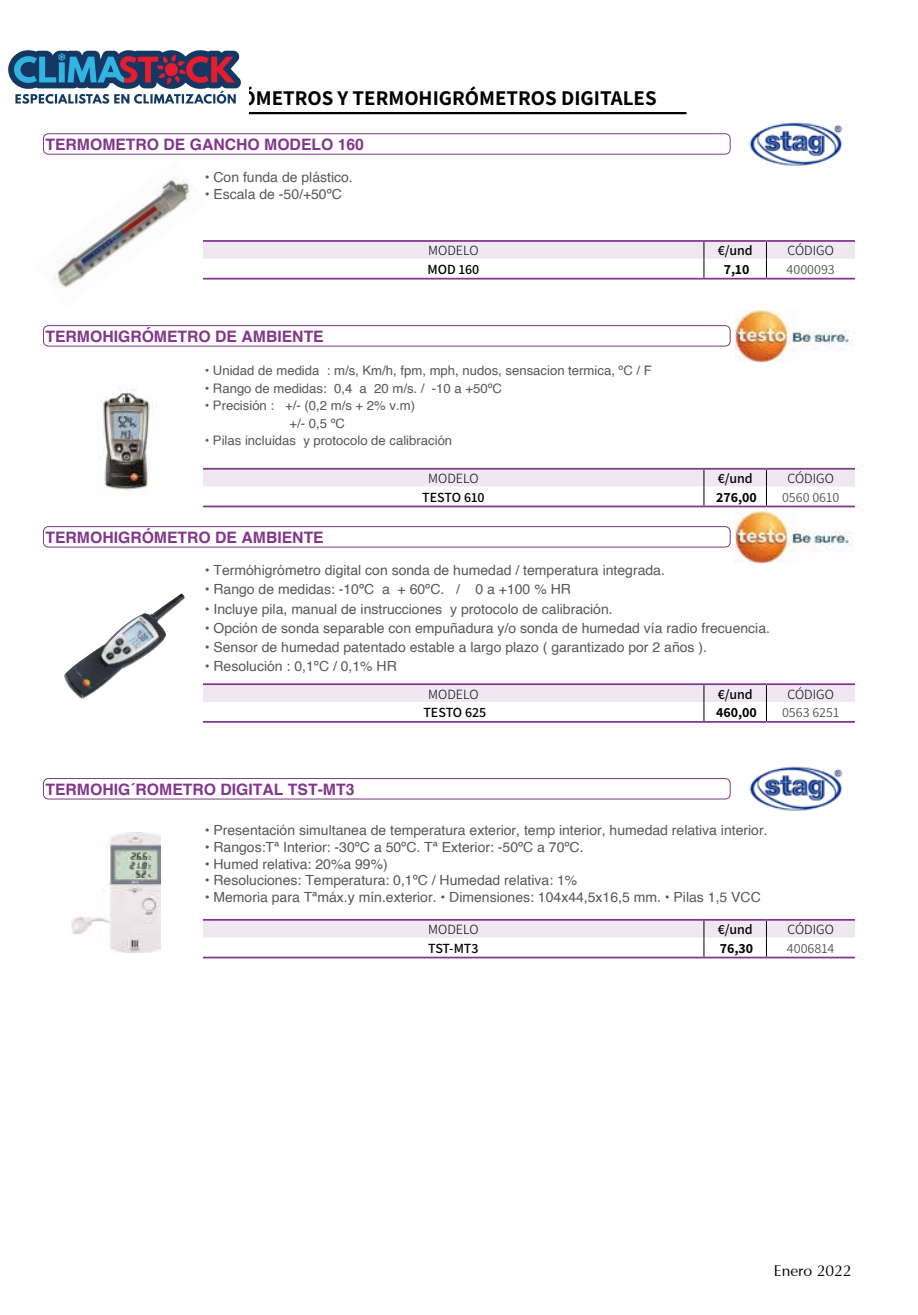
<style>
.page{position:relative;width:918px;height:1315px;background:#fff}
.page>*{position:absolute;margin:0;border:0;box-sizing:border-box;transform-origin:0 0}
.t1{font:700 21px "Assistant";color:#000}
.t2{font:700 15.75px "Helvetica";color:#82368c}
.t3{font:15.75px "Optima";color:#000}
.t4{font:14px "Helvetica";color:#575756}
.t5{font:600 14px "Assistant";color:#000}
.t6{font:300 14px "Assistant";color:#000}
.t7{font:14px "Assistant";color:#575756}
.t8{font:700 14px "Assistant";color:#000}
.t9{font:13.12px/17.5px "Helvetica";color:#575756}
</style>
<div class="page">
<div style="left:160px;top:112px;width:526px;height:2px;border:1px solid #000"></div>
<svg style="left:207px;top:242px;width:648px;height:36px"></svg>
<hr style="left:203px;top:240px;width:501px;height:2px;background:#82368c">
<hr style="left:704px;top:240px;width:62px;height:2px;background:#82368c">
<hr style="left:766px;top:240px;width:89px;height:2px;background:#82368c">
<hr style="left:203px;top:278px;width:501px;height:1px;background:#82368c">
<hr style="left:704px;top:278px;width:62px;height:1px;background:#82368c">
<hr style="left:766px;top:278px;width:89px;height:1px;background:#82368c">
<svg style="left:203px;top:920px;width:652px;height:36px"></svg>
<hr style="left:203px;top:919px;width:501px;height:1px;background:#82368c">
<hr style="left:704px;top:919px;width:62px;height:1px;background:#82368c">
<hr style="left:766px;top:919px;width:89px;height:1px;background:#82368c">
<hr style="left:203px;top:956px;width:501px;height:2px;background:#82368c">
<hr style="left:704px;top:956px;width:62px;height:2px;background:#82368c">
<hr style="left:766px;top:956px;width:89px;height:2px;background:#82368c">
<svg style="left:203px;top:469px;width:652px;height:36px"></svg>
<hr style="left:203px;top:468px;width:501px;height:1px;background:#82368c">
<hr style="left:704px;top:468px;width:62px;height:1px;background:#82368c">
<hr style="left:766px;top:468px;width:89px;height:1px;background:#82368c">
<hr style="left:203px;top:505px;width:501px;height:2px;background:#82368c">
<hr style="left:704px;top:505px;width:62px;height:2px;background:#82368c">
<hr style="left:766px;top:505px;width:89px;height:2px;background:#82368c">
<svg style="left:203px;top:685px;width:652px;height:36px"></svg>
<hr style="left:203px;top:683px;width:501px;height:2px;background:#82368c">
<hr style="left:704px;top:683px;width:62px;height:2px;background:#82368c">
<hr style="left:766px;top:683px;width:89px;height:2px;background:#82368c">
<hr style="left:203px;top:721px;width:501px;height:2px;background:#82368c">
<hr style="left:704px;top:721px;width:62px;height:2px;background:#82368c">
<hr style="left:766px;top:721px;width:89px;height:2px;background:#82368c">
<div style="left:43px;top:133px;width:687px;height:21px;border:1px solid #7a3a81;border-radius:5px"></div>
<div style="left:43px;top:778px;width:687px;height:21px;border:1px solid #7a3a81;border-radius:5px"></div>
<img style="left:749px;top:122px;width:94px;height:44px">
<img style="left:749px;top:766px;width:94px;height:45px">
<img style="left:53px;top:178px;width:154px;height:112px">
<img style="left:101px;top:387px;width:49px;height:106px">
<div style="left:43px;top:325px;width:687px;height:21px;border:1px solid #7a3a81;border-radius:5px"></div>
<div style="left:43px;top:526px;width:687px;height:21px;border:1px solid #7a3a81;border-radius:5px"></div>
<img style="left:735px;top:311px;width:118px;height:51px">
<img style="left:735px;top:511px;width:118px;height:52px">
<img style="left:64px;top:593px;width:121px;height:106px">
<img style="left:71px;top:832px;width:89px;height:120px">
<img style="left:8px;top:50px;width:240px;height:64px">
<h1 class="t1" style="left:190px;top:83px;width:468px">TERMÓMETROS Y TERMOHIGRÓMETROS DIGITALES</h1>
<p class="t2" style="left:45px;top:132px;width:320px">TERMOMETRO DE GANCHO MODELO 160</p>
<p class="t4" style="left:205px;top:166px;width:150px">• Con funda de plástico.</p>
<p class="t4" style="left:205px;top:183px;width:139px">• Escala de -50/+50ºC</p>
<p class="t2" style="left:45px;top:323px;width:280px">TERMOHIGRÓMETRO DE AMBIENTE</p>
<p class="t6" style="left:428px;top:241px;width:52px">MODELO</p>
<p class="t5" style="left:717px;top:241px;width:36px">€/und</p>
<p class="t6" style="left:787px;top:241px;width:48px">CÓDIGO</p>
<p class="t5" style="left:427px;top:260px;width:53px">MOD 160</p>
<p class="t8" style="left:724px;top:260px;width:27px">7,10</p>
<p class="t7" style="left:786px;top:260px;width:50px">4000093</p>
<p class="t9" style="left:205px;top:362px;width:449px">• Unidad de medida : m/s, Km/h, fpm, mph, nudos, sensacion termica, ºC / F</p>
<p class="t9" style="left:205px;top:380px;width:299px">• Rango de medidas: 0,4 a 20 m/s. / -10 a +50ºC</p>
<p class="t9" style="left:290px;top:397px;width:127px;text-indent:-85px">• Precisión : +/- (0,2 m/s + 2% v.m) +/- 0,5 ºC</p>
<p class="t9" style="left:205px;top:432px;width:249px">• Pilas incluidas y protocolo de calibración</p>
<p class="t6" style="left:428px;top:469px;width:52px">MODELO</p>
<p class="t5" style="left:717px;top:469px;width:36px">€/und</p>
<p class="t6" style="left:787px;top:469px;width:48px">CÓDIGO</p>
<p class="t5" style="left:422px;top:487px;width:64px">TESTO 610</p>
<p class="t8" style="left:716px;top:487px;width:42px">276,00</p>
<p class="t7" style="left:782px;top:487px;width:59px">0560 0610</p>
<p class="t2" style="left:45px;top:524px;width:280px">TERMOHIGRÓMETRO DE AMBIENTE</p>
<p class="t4" style="left:205px;top:559px;width:462px">• Termóhigrómetro digital con sonda de humedad / temperatura integrada.</p>
<p class="t4" style="left:205px;top:578px;width:368px">• Rango de medidas: -10ºC a + 60ºC. / 0 a +100 % HR</p>
<p class="t4" style="left:205px;top:598px;width:409px">• Incluye pila, manual de instrucciones y protocolo de calibración.</p>
<p class="t4" style="left:205px;top:617px;width:567px">• Opción de sonda separable con empuñadura y/o sonda de humedad vía radio frecuencia.</p>
<p class="t4" style="left:205px;top:636px;width:504px">• Sensor de humedad patentado estable a largo plazo ( garantizado por 2 años ).</p>
<p class="t4" style="left:205px;top:655px;width:194px">• Resolución : 0,1ºC / 0,1% HR</p>
<p class="t2" style="left:45px;top:776px;width:310px">TERMOHIG´ROMETRO DIGITAL TST-MT3</p>
<p class="t6" style="left:428px;top:684px;width:52px">MODELO</p>
<p class="t5" style="left:717px;top:684px;width:36px">€/und</p>
<p class="t6" style="left:787px;top:684px;width:48px">CÓDIGO</p>
<p class="t5" style="left:423px;top:703px;width:64px">TESTO 625</p>
<p class="t8" style="left:716px;top:703px;width:42px">460,00</p>
<p class="t7" style="left:782px;top:703px;width:59px">0563 6251</p>
<p class="t4" style="left:205px;top:819px;width:564px">• Presentación simultanea de temperatura exterior, temp interior, humedad relativa interior.</p>
<p class="t4" style="left:205px;top:836px;width:380px">• Rangos:Tª Interior: -30ºC a 50ºC. Tª Exterior: -50ºC a 70ºC.</p>
<p class="t4" style="left:205px;top:853px;width:185px">• Humed relativa: 20%a 99%)</p>
<p class="t4" style="left:205px;top:869px;width:374px">• Resoluciones: Temperatura: 0,1ºC / Humedad relativa: 1%</p>
<p class="t4" style="left:205px;top:886px;width:557px">• Memoria para Tªmáx.y mín.exterior. • Dimensiones: 104x44,5x16,5 mm. • Pilas 1,5 VCC</p>
<p class="t6" style="left:428px;top:920px;width:52px">MODELO</p>
<p class="t5" style="left:717px;top:920px;width:36px">€/und</p>
<p class="t6" style="left:787px;top:920px;width:48px">CÓDIGO</p>
<p class="t5" style="left:428px;top:938px;width:52px">TST-MT3</p>
<p class="t8" style="left:720px;top:938px;width:35px">76,30</p>
<p class="t7" style="left:787px;top:938px;width:49px">4006814</p>
<p class="t3" style="left:774px;top:1262px;width:79px">Enero 2022</p>
</div>
